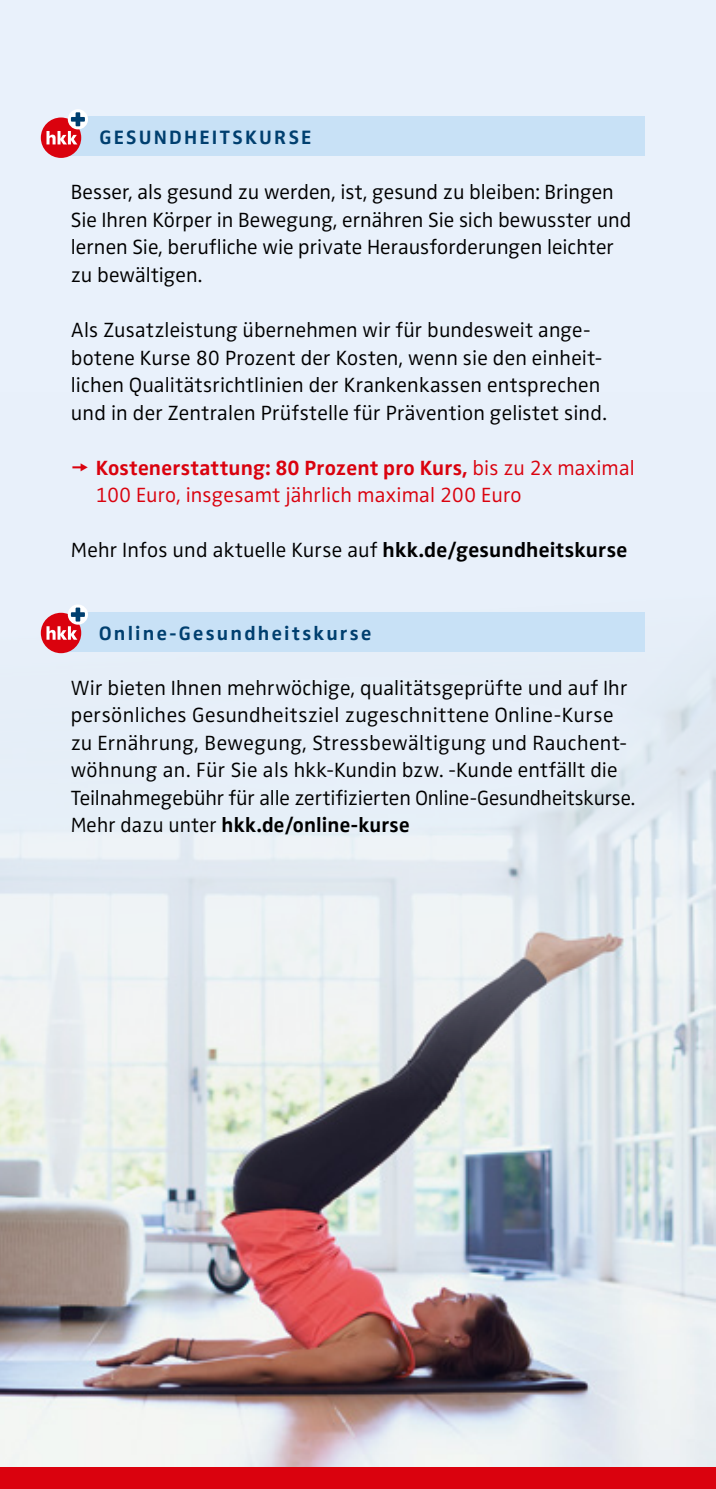
<style>
.page{position:relative;width:716px;height:1489px;background:#fff}
.page>*{position:absolute;margin:0;border:0;box-sizing:border-box;transform-origin:0 0}
.t1{font:300 21.25px/27.5px "Zwo Pro";letter-spacing:.005em;color:#000}
.t2{font:300 21.25px/27.5px "Zwo Pro";letter-spacing:.005em;color:#da020e}
.t3{font:700 20px "Zwo Pro";letter-spacing:.11em;color:#003f6f}
.s1{font-weight:700}
</style>
<div class="page">
<div style="left:0;top:0;width:716px;height:1467px;background:#e9f1fb"></div>
<img style="left:0;top:619px;width:716px;height:848px">
<div style="left:57px;top:661px;width:634px;height:165px;background:#e9f1fb;border-radius:50%"></div>
<div style="left:69px;top:117px;width:576px;height:39px;background:#c8e1f6"></div>
<div style="left:41px;top:117px;width:40px;height:41px;background:#da020e;border-radius:50%"></div>
<div style="left:68px;top:109px;width:20px;height:20px;background:#fff;border-radius:50%"></div>
<svg style="left:46px;top:112px;width:39px;height:32px"></svg>
<div style="left:69px;top:612px;width:576px;height:39px;background:#c8e1f6"></div>
<div style="left:41px;top:612px;width:40px;height:41px;background:#da020e;border-radius:50%"></div>
<div style="left:68px;top:604px;width:20px;height:20px;background:#fff;border-radius:50%"></div>
<svg style="left:46px;top:607px;width:39px;height:32px"></svg>
<div style="left:0;top:1467px;width:716px;height:21px;background:#da020e"></div>
<p class="t3" style="left:99px;top:122px;width:214px">GESUNDHEITSKURSE</p>
<p class="t1" style="left:71px;top:177px;width:562px">Besser, als gesund zu werden, ist, gesund zu bleiben: Bringen Sie Ihren Körper in Bewegung, ernähren Sie sich bewusster und lernen Sie, berufliche wie private Herausforderungen leichter zu bewältigen.</p>
<p class="t1" style="left:71px;top:315px;width:537px">Als Zusatzleistung übernehmen wir für bundesweit ange&shy;botene Kurse 80 Prozent der Kosten, wenn sie den einheit&shy;lichen Qualitätsrichtlinien der Krankenkassen entsprechen und in der Zentralen Prüfstelle für Prävention gelistet sind.</p>
<p class="t2" style="left:96px;top:452px;width:540px"><span class="s1">Kostenerstattung: 80 Prozent pro Kurs,</span> bis zu 2x maximal<br>100 Euro, insgesamt jährlich maximal 200 Euro</p>
<p class="t1" style="left:71px;top:535px;width:558px">Mehr Infos und aktuelle Kurse auf <span class="s1">hkk.de/gesundheitskurse</span></p>
<p class="t3" style="left:99px;top:617px;width:274px">Online-Gesundheitskurse</p>
<p class="t1" style="left:71px;top:672px;width:566px">Wir bieten Ihnen mehrwöchige, qualitätsgeprüfte und auf Ihr persönliches Gesundheitsziel zugeschnittene Online-Kurse zu Ernährung, Bewegung, Stressbewältigung und Rauchent&shy;wöhnung an. Für Sie als hkk-Kundin bzw. -Kunde entfällt die Teilnahmegebühr für alle zertifizierten Online-Gesundheitskurse.<br>Mehr dazu unter <span class="s1">hkk.de/online-kurse</span></p>
</div>
